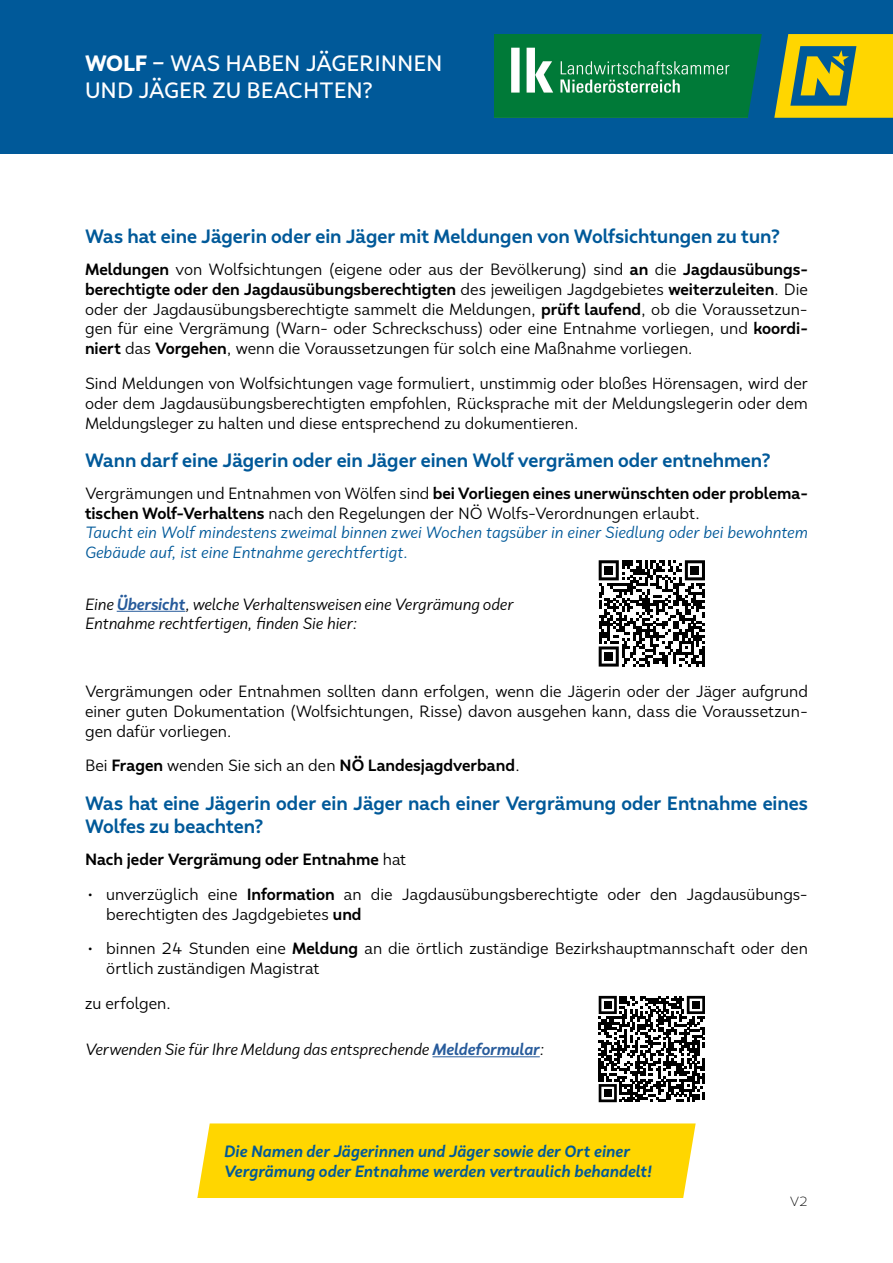
<style>
.page{position:relative;width:893px;height:1263px;background:#fff}
.page>*{position:absolute;margin:0;border:0;box-sizing:border-box;transform-origin:0 0}
.t1{font:500 22.5px/27px "Faible";letter-spacing:-.005em;color:#fff}
.t2{font:700 19.5px/23.4px "Faible";color:#005999}
.t3{font:16.5px/19.8px "Faible";color:#000;text-align:justify}
.t4{font:italic 16.5px/19.8px "Faible";letter-spacing:-.005em;color:#005999}
.t5{font:italic 16.5px/19.8px "Faible";letter-spacing:-.01em;color:#000}
.t6{font:italic 700 16.5px/19.8px "Faible";color:#005999}
.t7{font:700 16.5px "Faible";color:#000}
.t8{font:300 13.5px "Faible";color:#000}
.s1{font-weight:900}
.s2{font-weight:700}
.s3{font-style:normal;color:#000}
.s4{font-weight:700;font-style:normal;color:#000}
.s5{font-weight:700;color:#275b9b}
.s6{font-weight:400}
</style>
<div class="page">
<div style="left:0;top:0;width:893px;height:153px;background:#005999"></div>
<svg style="left:774px;top:34px;width:119px;height:84px"></svg>
<hr style="left:117px;top:611px;width:68px;height:1px;background:#275b9b">
<hr style="left:432px;top:1056px;width:108px;height:1px;background:#275b9b">
<svg style="left:599px;top:996px;width:106px;height:106px"></svg>
<div style="left:604px;top:1001px;width:8px;height:8px;background:#000"></div>
<div style="left:692px;top:1001px;width:8px;height:8px;background:#000"></div>
<div style="left:604px;top:1089px;width:8px;height:8px;background:#000"></div>
<div style="left:197px;top:1123px;width:499px;height:75px;background:#ffd600"></div>
<svg style="left:748px;top:34px;width:14px;height:82px"></svg>
<img style="left:494px;top:34px;width:254px;height:84px">
<svg style="left:599px;top:560px;width:106px;height:106px"></svg>
<div style="left:604px;top:566px;width:9px;height:9px;background:#000"></div>
<div style="left:691px;top:566px;width:8px;height:9px;background:#000"></div>
<div style="left:604px;top:652px;width:9px;height:9px;background:#000"></div>
<h1 class="t1" style="left:85px;top:50px;width:359px"><span class="s1">WOLF</span> – WAS HABEN JÄGERINNEN<br>UND JÄGER ZU BEACHTEN?</h1>
<p class="t2" style="left:85px;top:225px;width:696px">Was hat eine Jägerin oder ein Jäger mit Meldungen von Wolfsichtungen zu tun?</p>
<p class="t3" style="left:85px;top:259px;width:724px"><span class="s2">Meldungen</span> von Wolfsichtungen (eigene oder aus der Bevölkerung) sind <span class="s2">an</span> die <span class="s2">Jagdausübungs&shy;berechtigte oder den Jagdausübungsberechtigten</span> des jeweiligen Jagdgebietes <span class="s2">weiterzuleiten</span>. Die oder der Jagdausübungsberechtigte sammelt die Meldungen, <span class="s2">prüft laufend</span>, ob die Voraussetzun&shy;gen für eine Vergrämung (Warn- oder Schreckschuss) oder eine Entnahme vorliegen, und <span class="s2">koordi&shy;niert</span> das <span class="s2">Vorgehen</span>, wenn die Voraussetzungen für solch eine Maßnahme vorliegen.</p>
<p class="t3" style="left:85px;top:373px;width:724px">Sind Meldungen von Wolfsichtungen vage formuliert, unstimmig oder bloßes Hörensagen, wird der oder dem Jagdausübungsberechtigten empfohlen, Rücksprache mit der Meldungslegerin oder dem Meldungsleger zu halten und diese entsprechend zu dokumentieren.</p>
<p class="t2" style="left:85px;top:449px;width:687px">Wann darf eine Jägerin oder ein Jäger einen Wolf vergrämen oder entnehmen?</p>
<p class="t4" style="left:85px;top:483px;width:724px"><span class="s3">Vergrämungen und Entnahmen von Wölfen sind</span> <span class="s4">bei Vorliegen eines unerwünschten oder problema&shy;tischen Wolf-Verhaltens</span> <span class="s3">nach den Regelungen der NÖ Wolfs-Verordnungen erlaubt.<br></span>Taucht ein Wolf mindestens zweimal binnen zwei Wochen tagsüber in einer Siedlung oder bei bewohntem Gebäude auf, ist eine Entnahme gerechtfertigt.</p>
<p class="t5" style="left:85px;top:594px;width:430px">Eine <span class="s5">Übersicht</span>, welche Verhaltensweisen eine Vergrämung oder<br>Entnahme rechtfertigen, finden Sie hier:</p>
<p class="t3" style="left:85px;top:681px;width:724px">Vergrämungen oder Entnahmen sollten dann erfolgen, wenn die Jägerin oder der Jäger aufgrund einer guten Dokumentation (Wolfsichtungen, Risse) davon ausgehen kann, dass die Voraussetzun&shy;gen dafür vorliegen.</p>
<p class="t7" style="left:85px;top:755px;width:436px"><span class="s6">Bei</span> Fragen <span class="s6">wenden Sie sich an den</span> NÖ Landesjagdverband<span class="s6">.</span></p>
<p class="t2" style="left:85px;top:791px;width:724px">Was hat eine Jägerin oder ein Jäger nach einer Vergrämung oder Entnahme eines<br>Wolfes zu beachten?</p>
<p class="t7" style="left:85px;top:848px;width:323px">Nach jeder Vergrämung oder Entnahme <span class="s6">hat</span></p>
<p class="t3" style="left:106px;top:884px;width:703px;text-indent:-21px">• unverzüglich eine <span class="s2">Information</span> an die Jagdausübungsberechtigte oder den Jagdausübungs&shy;berechtigten des Jagdgebietes <span class="s2">und</span></p>
<p class="t3" style="left:106px;top:939px;width:703px;text-indent:-21px">• binnen 24 Stunden eine <span class="s2">Meldung</span> an die örtlich zuständige Bezirkshauptmannschaft oder den örtlich zuständigen Magistrat</p>
<p class="t3" style="left:85px;top:993px;width:88px">zu erfolgen.</p>
<p class="t5" style="left:85px;top:1039px;width:461px">Verwenden Sie für Ihre Meldung das entsprechende <span class="s5">Meldeformular</span>:</p>
<p class="t6" style="left:224px;top:1141px;width:430px">Die Namen der Jägerinnen und Jäger sowie der Ort einer<br>Vergrämung oder Entnahme werden vertraulich behandelt!</p>
<p class="t8" style="left:790px;top:1193px;width:20px">V2</p>
</div>
